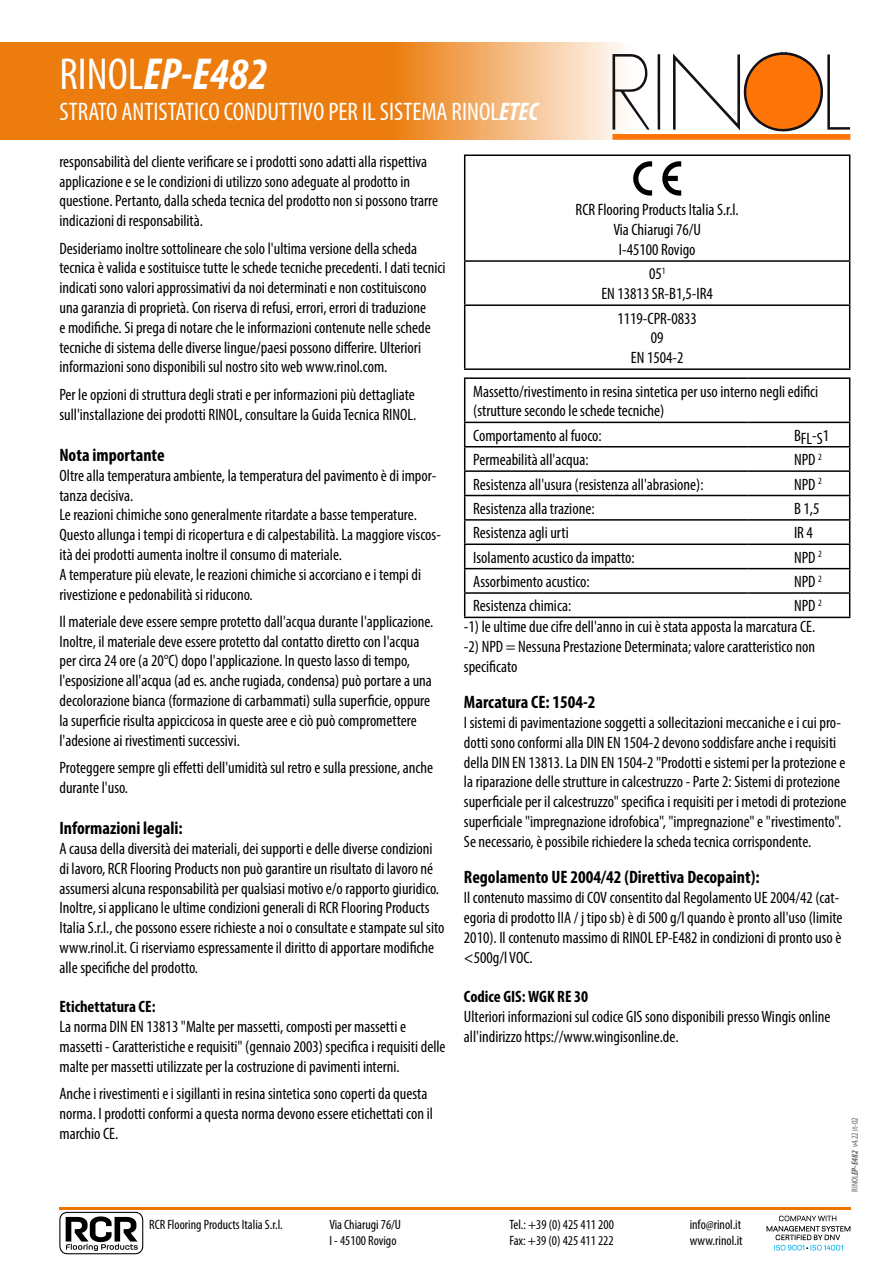
<style>
.page{position:relative;width:893px;height:1263px;background:#fff}
.page>*{position:absolute;margin:0;border:0;box-sizing:border-box;transform-origin:0 0}
.t1{font:italic 700 condensed 45px "Myriad Pro";color:#fff}
.t2{font:condensed 25.5px "Myriad Pro";color:#fff}
.t3{font:700 condensed 18px "Myriad Pro";color:#000}
.t4{font:condensed 16.5px/19.8px "Myriad Pro";color:#000}
.t5{font:700 condensed 16.5px "Myriad Pro";color:#000}
.t6{font:condensed 13.5px/16.2px "Myriad Pro";color:#000}
.t7{font:condensed 9px "Myriad Pro";color:#67676b}
.s1{font-weight:400;font-style:normal}
.s2{font-weight:700;font-style:italic}
</style>
<div class="page">
<hr style="left:464px;top:154px;width:386px;height:2px;background:#000">
<hr style="left:464px;top:156px;width:1px;height:104px;background:#000">
<hr style="left:849px;top:156px;width:1px;height:104px;background:#000">
<hr style="left:464px;top:260px;width:386px;height:2px;background:#000">
<hr style="left:464px;top:262px;width:1px;height:42px;background:#000">
<hr style="left:849px;top:262px;width:1px;height:42px;background:#000">
<hr style="left:464px;top:304px;width:386px;height:2px;background:#000">
<hr style="left:464px;top:306px;width:1px;height:62px;background:#000">
<hr style="left:849px;top:306px;width:1px;height:62px;background:#000">
<hr style="left:464px;top:368px;width:386px;height:2px;background:#000">
<svg style="left:633px;top:161px;width:19px;height:35px"></svg>
<svg style="left:662px;top:161px;width:19px;height:35px"></svg>
<hr style="left:464px;top:377px;width:283px;height:2px;background:#000">
<hr style="left:464px;top:379px;width:1px;height:43px;background:#000">
<hr style="left:747px;top:377px;width:103px;height:2px;background:#000">
<hr style="left:849px;top:379px;width:1px;height:43px;background:#000">
<hr style="left:464px;top:422px;width:283px;height:1px;background:#000">
<hr style="left:747px;top:422px;width:103px;height:1px;background:#000">
<hr style="left:464px;top:446px;width:283px;height:1px;background:#000">
<hr style="left:747px;top:446px;width:103px;height:1px;background:#000">
<hr style="left:464px;top:470px;width:283px;height:2px;background:#000">
<hr style="left:747px;top:470px;width:103px;height:2px;background:#000">
<hr style="left:464px;top:495px;width:283px;height:1px;background:#000">
<hr style="left:747px;top:495px;width:103px;height:1px;background:#000">
<hr style="left:464px;top:519px;width:283px;height:2px;background:#000">
<hr style="left:747px;top:519px;width:103px;height:2px;background:#000">
<hr style="left:464px;top:543px;width:283px;height:2px;background:#000">
<hr style="left:747px;top:543px;width:103px;height:2px;background:#000">
<hr style="left:464px;top:568px;width:283px;height:1px;background:#000">
<hr style="left:747px;top:568px;width:103px;height:1px;background:#000">
<hr style="left:464px;top:592px;width:283px;height:2px;background:#000">
<svg style="left:464px;top:423px;width:1px;height:194px"></svg>
<hr style="left:747px;top:592px;width:103px;height:2px;background:#000">
<svg style="left:849px;top:423px;width:1px;height:194px"></svg>
<hr style="left:464px;top:617px;width:283px;height:1px;background:#000">
<hr style="left:747px;top:617px;width:103px;height:1px;background:#000">
<hr style="left:59px;top:1207px;width:791px;height:2px;background:#ea7500">
<svg style="left:0;top:42px;width:851px;height:98px;background:#ef9943"></svg>
<svg style="left:612px;top:54px;width:38px;height:76px"></svg>
<svg style="left:657px;top:54px;width:3px;height:76px"></svg>
<svg style="left:673px;top:52px;width:177px;height:80px"></svg>
<div style="left:612px;top:134px;width:238px;height:6px;background:#ff7406"></div>
<svg style="left:59px;top:1212px;width:84px;height:42px"></svg>
<svg style="left:766px;top:1215px;width:84px;height:36px"></svg>
<h1 class="t1" style="left:60px;top:46px;width:210px"><span class="s1">RINOL</span>EP-E482</h1>
<h2 class="t2" style="left:60px;top:96px;width:480px">STRATO ANTISTATICO CONDUTTIVO PER IL SISTEMA RINOL<span class="s2">ETEC</span></h2>
<p class="t4" style="left:59px;top:151px;width:380px">responsabilità del cliente verificare se i prodotti sono adatti alla rispettiva applicazione e se le condizioni di utilizzo sono adeguate al prodotto in questione. Pertanto, dalla scheda tecnica del prodotto non si possono trarre indicazioni di responsabilità.</p>
<p class="t4" style="left:59px;top:238px;width:388px">Desideriamo inoltre sottolineare che solo l'ultima versione della scheda tecnica è valida e sostituisce tutte le schede tecniche precedenti. I dati tecnici indicati sono valori approssimativi da noi determinati e non costituiscono una garanzia di proprietà. Con riserva di refusi, errori, errori di traduzione<br>e modifiche. Si prega di notare che le informazioni contenute nelle schede tecniche di sistema delle diverse lingue/paesi possono differire. Ulteriori informazioni sono disponibili sul nostro sito web www.rinol.com.</p>
<p class="t4" style="left:59px;top:384px;width:358px">Per le opzioni di struttura degli strati e per informazioni più dettagliate sull'installazione dei prodotti RINOL, consultare la Guida Tecnica RINOL.</p>
<p class="t3" style="left:59px;top:444px;width:107px">Nota importante</p>
<p class="t4" style="left:59px;top:465px;width:383px">Oltre alla temperatura ambiente, la temperatura del pavimento è di impor&shy;tanza decisiva.<br>Le reazioni chimiche sono generalmente ritardate a basse temperature.<br>Questo allunga i tempi di ricopertura e di calpestabilità. La maggiore viscos&shy;ità dei prodotti aumenta inoltre il consumo di materiale.<br>A temperature più elevate, le reazioni chimiche si accorciano e i tempi di rivestizione e pedonabilità si riducono.</p>
<p class="t4" style="left:59px;top:611px;width:375px">Il materiale deve essere sempre protetto dall'acqua durante l'applicazione.<br>Inoltre, il materiale deve essere protetto dal contatto diretto con l'acqua per circa 24 ore (a 20°C) dopo l'applicazione. In questo lasso di tempo, l'esposizione all'acqua (ad es. anche rugiada, condensa) può portare a una decolorazione bianca (formazione di carbammati) sulla superficie, oppure la superficie risulta appiccicosa in queste aree e ciò può compromettere l'adesione ai rivestimenti successivi.</p>
<p class="t4" style="left:59px;top:757px;width:375px">Proteggere sempre gli effetti dell'umidità sul retro e sulla pressione, anche durante l'uso.</p>
<p class="t3" style="left:59px;top:817px;width:125px">Informazioni legali:</p>
<p class="t4" style="left:59px;top:838px;width:386px">A causa della diversità dei materiali, dei supporti e delle diverse condizioni di lavoro, RCR Flooring Products non può garantire un risultato di lavoro né assumersi alcuna responsabilità per qualsiasi motivo e/o rapporto giuridico.<br>Inoltre, si applicano le ultime condizioni generali di RCR Flooring Products Italia S.r.l., che possono essere richieste a noi o consultate e stampate sul sito www.rinol.it. Ci riserviamo espressamente il diritto di apportare modifiche alle specifiche del prodotto.</p>
<p class="t5" style="left:59px;top:996px;width:98px">Etichettatura CE:</p>
<p class="t4" style="left:59px;top:1017px;width:388px">La norma DIN EN 13813 "Malte per massetti, composti per massetti e massetti - Caratteristiche e requisiti" (gennaio 2003) specifica i requisiti delle malte per massetti utilizzate per la costruzione di pavimenti interni.</p>
<p class="t4" style="left:59px;top:1083px;width:375px">Anche i rivestimenti e i sigillanti in resina sintetica sono coperti da questa norma. I prodotti conformi a questa norma devono essere etichettati con il marchio CE.</p>
<p class="t4" style="left:576px;top:200px;width:165px;text-align:center">RCR Flooring Products Italia S.r.l.<br>Via Chiarugi 76/U<br>I-45100 Rovigo</p>
<p class="t4" style="left:601px;top:264px;width:113px;text-align:center">05<sup>1<br></sup>EN 13813 SR-B1,5-IR4</p>
<p class="t4" style="left:617px;top:308px;width:81px;text-align:center">1119-CPR-0833<br>09<br>EN 1504-2</p>
<p class="t4" style="left:473px;top:381px;width:347px">Massetto/rivestimento in resina sintetica per uso interno negli edifici (strutture secondo le schede tecniche)</p>
<p class="t4" style="left:473px;top:425px;width:130px">Comportamento al fuoco:</p>
<p class="t4" style="left:794px;top:427px;width:37px">BFL-S1</p>
<p class="t4" style="left:473px;top:450px;width:117px">Permeabilità all'acqua:</p>
<p class="t4" style="left:794px;top:450px;width:29px">NPD <sup>2</sup></p>
<p class="t4" style="left:473px;top:474px;width:232px">Resistenza all'usura (resistenza all'abrasione):</p>
<p class="t4" style="left:794px;top:474px;width:29px">NPD <sup>2</sup></p>
<p class="t4" style="left:473px;top:498px;width:123px">Resistenza alla trazione:</p>
<p class="t4" style="left:794px;top:498px;width:27px">B 1,5</p>
<p class="t4" style="left:473px;top:523px;width:97px">Resistenza agli urti</p>
<p class="t4" style="left:794px;top:523px;width:20px">IR 4</p>
<p class="t4" style="left:473px;top:547px;width:163px">Isolamento acustico da impatto:</p>
<p class="t4" style="left:794px;top:547px;width:29px">NPD <sup>2</sup></p>
<p class="t4" style="left:473px;top:571px;width:118px">Assorbimento acustico:</p>
<p class="t4" style="left:794px;top:571px;width:29px">NPD <sup>2</sup></p>
<p class="t4" style="left:473px;top:596px;width:100px">Resistenza chimica:</p>
<p class="t4" style="left:464px;top:596px;width:359px;text-indent:330px">NPD <sup>2 </sup>-1) le ultime due cifre dell'anno in cui è stata apposta la marcatura CE. -2) NPD = Nessuna Prestazione Determinata; valore caratteristico non specificato</p>
<p class="t3" style="left:464px;top:691px;width:133px">Marcatura CE: 1504-2</p>
<p class="t4" style="left:464px;top:712px;width:384px">I sistemi di pavimentazione soggetti a sollecitazioni meccaniche e i cui pro&shy;dotti sono conformi alla DIN EN 1504-2 devono soddisfare anche i requisiti della DIN EN 13813. La DIN EN 1504-2 "Prodotti e sistemi per la protezione e la riparazione delle strutture in calcestruzzo - Parte 2: Sistemi di protezione superficiale per il calcestruzzo" specifica i requisiti per i metodi di protezione superficiale "impregnazione idrofobica", "impregnazione" e "rivestimento".<br>Se necessario, è possibile richiedere la scheda tecnica corrispondente.</p>
<p class="t3" style="left:464px;top:866px;width:297px">Regolamento UE 2004/42 (Direttiva Decopaint):</p>
<p class="t4" style="left:464px;top:888px;width:380px">Il contenuto massimo di COV consentito dal Regolamento UE 2004/42 (cat&shy;egoria di prodotto IIA / j tipo sb) è di 500 g/l quando è pronto all'uso (limite 2010). Il contenuto massimo di RINOL EP-E482 in condizioni di pronto uso è &lt;500g/l VOC.</p>
<p class="t5" style="left:464px;top:986px;width:126px">Codice GIS: WGK RE 30</p>
<p class="t4" style="left:464px;top:1006px;width:368px">Ulteriori informazioni sul codice GIS sono disponibili presso Wingis online all'indirizzo https://www.wingisonline.de.</p>
<p class="t7" style="left:849px;top:1192px;width:76px;rotate:-90deg">RINOL<span class="s2">EP-E482</span> v4.22 it-02</p>
<p class="t6" style="left:149px;top:1216px;width:135px">RCR Flooring Products Italia S.r.l.</p>
<p class="t6" style="left:329px;top:1216px;width:73px">Via Chiarugi 76/U<br>I - 45100 Rovigo</p>
<p class="t6" style="left:510px;top:1216px;width:106px">Tel.: +39 (0) 425 411 200<br>Fax: +39 (0) 425 411 222</p>
<p class="t6" style="left:690px;top:1216px;width:54px">info@rinol.it www.rinol.it</p>
</div>
